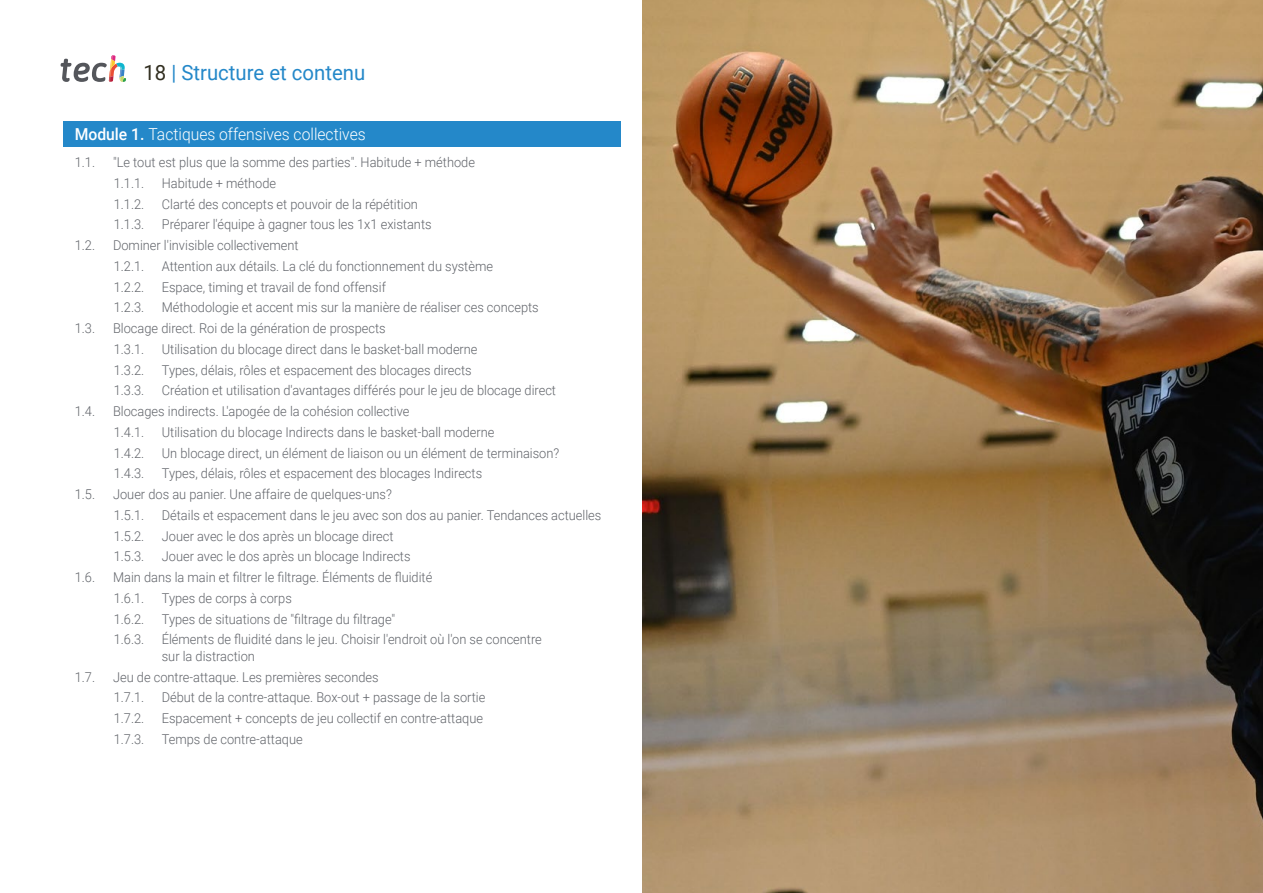
<style>
.page{position:relative;width:1263px;height:893px;background:#fff}
.page>*{position:absolute;margin:0;border:0;box-sizing:border-box;transform-origin:0 0}
.t1{font:21px "Roboto";color:#2488c9}
.t2{font:300 16.5px "Roboto";color:#fff;scale:.95 1}
.t3{font:300 13.5px/20.7px "Roboto";color:#61646a;scale:.95 1}
.s1{color:#312e20}
.s2{font-weight:500}
</style>
<div class="page">
<svg style="left:61px;top:55px;width:65px;height:27px"></svg>
<div style="left:64px;top:121px;width:557px;height:25px;background:#2488c9"></div>
<img style="left:642px;top:0;width:621px;height:893px">
<h1 class="t1" style="left:144px;top:57px;width:223px"><span class="s1">18</span> | Structure et contenu</h1>
<p class="t2" style="left:75px;top:123px;width:308px"><span class="s2">Module 1.</span> Tactiques offensives collectives</p>
<p class="t3" style="left:75px;top:151px;width:23px">1.1.</p>
<p class="t3" style="left:113px;top:151px;width:382px">"Le tout est plus que la somme des parties". Habitude + méthode<br>1.1.1.</p>
<p class="t3" style="left:162px;top:172px;width:122px">Habitude + méthode</p>
<p class="t3" style="left:114px;top:193px;width:34px">1.1.2.</p>
<p class="t3" style="left:162px;top:193px;width:271px">Clarté des concepts et pouvoir de la répétition</p>
<p class="t3" style="left:114px;top:214px;width:34px">1.1.3.</p>
<p class="t3" style="left:162px;top:214px;width:285px">Préparer l'équipe à gagner tous les 1x1 existants</p>
<p class="t3" style="left:75px;top:234px;width:23px">1.2.</p>
<p class="t3" style="left:113px;top:234px;width:197px">Dominer l'invisible collectivement<br>1.2.1.</p>
<p class="t3" style="left:162px;top:255px;width:350px">Attention aux détails. La clé du fonctionnement du système</p>
<p class="t3" style="left:114px;top:276px;width:34px">1.2.2.</p>
<p class="t3" style="left:162px;top:276px;width:237px">Espace, timing et travail de fond offensif</p>
<p class="t3" style="left:114px;top:297px;width:34px">1.2.3.</p>
<p class="t3" style="left:162px;top:297px;width:398px">Méthodologie et accent mis sur la manière de réaliser ces concepts</p>
<p class="t3" style="left:75px;top:317px;width:23px">1.3.</p>
<p class="t3" style="left:113px;top:317px;width:288px">Blocage direct. Roi de la génération de prospects<br>1.3.1.</p>
<p class="t3" style="left:162px;top:338px;width:334px">Utilisation du blocage direct dans le basket-ball moderne</p>
<p class="t3" style="left:114px;top:359px;width:34px">1.3.2.</p>
<p class="t3" style="left:162px;top:359px;width:328px">Types, délais, rôles et espacement des blocages directs</p>
<p class="t3" style="left:114px;top:380px;width:34px">1.3.3.</p>
<p class="t3" style="left:162px;top:380px;width:416px">Création et utilisation d'avantages différés pour le jeu de blocage direct</p>
<p class="t3" style="left:75px;top:400px;width:23px">1.4.</p>
<p class="t3" style="left:113px;top:400px;width:314px">Blocages indirects. L'apogée de la cohésion collective<br>1.4.1.</p>
<p class="t3" style="left:162px;top:421px;width:352px">Utilisation du blocage Indirects dans le basket-ball moderne</p>
<p class="t3" style="left:114px;top:442px;width:34px">1.4.2.</p>
<p class="t3" style="left:162px;top:442px;width:420px">Un blocage direct, un élément de liaison ou un élément de terminaison?</p>
<p class="t3" style="left:114px;top:463px;width:34px">1.4.3.</p>
<p class="t3" style="left:162px;top:463px;width:339px">Types, délais, rôles et espacement des blocages Indirects</p>
<p class="t3" style="left:75px;top:483px;width:23px">1.5.</p>
<p class="t3" style="left:113px;top:483px;width:295px">Jouer dos au panier. Une affaire de quelques-uns?<br>1.5.1.</p>
<p class="t3" style="left:162px;top:504px;width:464px">Détails et espacement dans le jeu avec son dos au panier. Tendances actuelles</p>
<p class="t3" style="left:114px;top:525px;width:34px">1.5.2.</p>
<p class="t3" style="left:162px;top:525px;width:245px">Jouer avec le dos après un blocage direct</p>
<p class="t3" style="left:114px;top:546px;width:34px">1.5.3.</p>
<p class="t3" style="left:162px;top:546px;width:263px">Jouer avec le dos après un blocage Indirects</p>
<p class="t3" style="left:75px;top:566px;width:23px">1.6.</p>
<p class="t3" style="left:113px;top:566px;width:338px">Main dans la main et filtrer le filtrage. Éléments de fluidité<br>1.6.1.</p>
<p class="t3" style="left:162px;top:587px;width:138px">Types de corps à corps</p>
<p class="t3" style="left:114px;top:608px;width:34px">1.6.2.</p>
<p class="t3" style="left:162px;top:608px;width:247px">Types de situations de "filtrage du filtrage"</p>
<p class="t3" style="left:114px;top:629px;width:34px">1.6.3.</p>
<p class="t3" style="left:162px;top:631px;width:402px;line-height:16.5px">Éléments de fluidité dans le jeu. Choisir l'endroit où l'on se concentre sur la distraction</p>
<p class="t3" style="left:75px;top:666px;width:23px">1.7.</p>
<p class="t3" style="left:113px;top:666px;width:281px">Jeu de contre-attaque. Les premières secondes<br>1.7.1.</p>
<p class="t3" style="left:162px;top:687px;width:342px">Début de la contre-attaque. Box-out + passage de la sortie</p>
<p class="t3" style="left:114px;top:707px;width:34px">1.7.2.</p>
<p class="t3" style="left:162px;top:707px;width:340px">Espacement + concepts de jeu collectif en contre-attaque</p>
<p class="t3" style="left:114px;top:728px;width:34px">1.7.3.</p>
<p class="t3" style="left:162px;top:728px;width:150px">Temps de contre-attaque</p>
</div>
